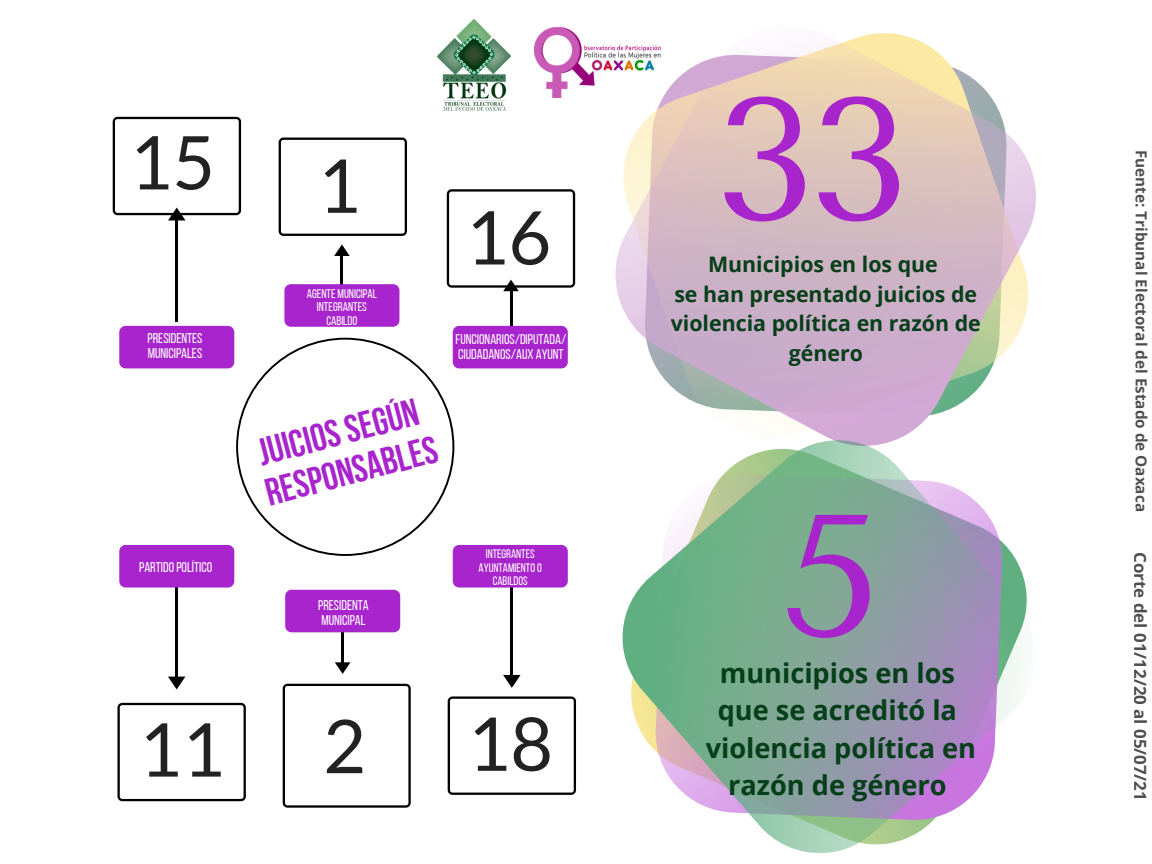
<style>
.page{position:relative;width:1152px;height:864px;background:#fff}
.page>*{position:absolute;margin:0;border:0;box-sizing:border-box;transform-origin:0 0}
.t1{font:173.1px "Tenor Sans";color:#a824cd}
.t2{font:74.1px "Lato";color:#222}
.t3{font:700 38.25px "Bebas Neue";color:#a824cd}
.t4{font:700 27.15px/37.5px "Open Sans";color:#053f19}
.t5{font:700 21.3px/29.8px "Open Sans";color:#053f19;text-align:center}
.t6{font:700 16.95px "Open Sans";color:#000}
.t7{font:700 15.3px "Open Sans";color:#000}
.t8{font:14.1px/15.3px "Bebas Neue";color:#fff}
.t9{font:12.6px/13.6px "Bebas Neue";color:#fff;text-align:center}
.t10{font:12.3px/13.4px "Bebas Neue";color:#fff;text-align:center}
</style>
<div class="page">
<img style="left:381px;top:18px;width:181px;height:120px">
<img style="left:535px;top:23px;width:80px;height:74px">
<svg style="left:615px;top:33px;width:421px;height:353px"></svg>
<svg style="left:622px;top:386px;width:405px;height:467px"></svg>
<svg style="left:236px;top:338px;width:218px;height:218px"></svg>
<svg style="left:279px;top:138px;width:128px;height:98px"></svg>
<hr style="left:341px;top:254px;width:2px;height:40px;background:#000">
<svg style="left:334px;top:244px;width:16px;height:12px"></svg>
<hr style="left:341px;top:625px;width:3px;height:40px;background:#000">
<svg style="left:335px;top:662px;width:15px;height:12px"></svg>
<div style="left:284px;top:284px;width:115px;height:43px;background:#a824cd;border-radius:6px"></div>
<hr style="left:510px;top:289px;width:2px;height:40px;background:#000">
<svg style="left:447px;top:189px;width:128px;height:102px"></svg>
<div style="left:453px;top:326px;width:115px;height:42px;background:#a824cd;border-radius:6px"></div>
<hr style="left:175px;top:575px;width:3px;height:104px;background:#000">
<svg style="left:168px;top:677px;width:17px;height:12px"></svg>
<hr style="left:511px;top:573px;width:2px;height:105px;background:#000">
<svg style="left:503px;top:675px;width:18px;height:13px"></svg>
<div style="left:119px;top:545px;width:115px;height:43px;background:#a824cd;border-radius:6px"></div>
<div style="left:285px;top:590px;width:115px;height:42px;background:#a824cd;border-radius:6px"></div>
<div style="left:453px;top:545px;width:115px;height:43px;background:#a824cd;border-radius:6px"></div>
<hr style="left:175px;top:218px;width:3px;height:104px;background:#000">
<div style="left:119px;top:326px;width:115px;height:42px;background:#a824cd;border-radius:6px"></div>
<svg style="left:113px;top:117px;width:128px;height:103px"></svg>
<svg style="left:283px;top:684px;width:128px;height:124px"></svg>
<svg style="left:117px;top:703px;width:129px;height:98px"></svg>
<svg style="left:448px;top:696px;width:128px;height:99px"></svg>
<p class="t2" style="left:129px;top:116px;width:87px">15</p>
<p class="t8" style="left:147px;top:332px;width:57px">PRESIDENTES<br>MUNICIPALES</p>
<p class="t2" style="left:317px;top:140px;width:45px">1</p>
<p class="t9" style="left:307px;top:288px;width:72px">AGENTE MUNICIPAL<br>INTEGRANTES<br>CABILDO</p>
<p class="t3" style="left:255px;top:438px;width:166px;rotate:-15deg">juiciossegún</p>
<p class="t3" style="left:262px;top:478px;width:178px;rotate:-15deg">responsables</p>
<p class="t2" style="left:465px;top:191px;width:87px">16</p>
<p class="t8" style="left:456px;top:333px;width:112px">FUNCIONARIOS/DIPUTADA/</p>
<p class="t8" style="left:458px;top:348px;width:107px">CIUDADANOS/AUX AYUNT</p>
<p class="t8" style="left:139px;top:560px;width:75px">PARTIDOPOLÍTICO</p>
<p class="t10" style="left:479px;top:549px;width:65px">INTEGRANTES<br>AYUNTAMIENTOO<br>CABILDOS</p>
<p class="t8" style="left:318px;top:599px;width:52px">PRESIDENTA<br>MUNICIPAL</p>
<p class="t2" style="left:139px;top:703px;width:87px">11</p>
<p class="t2" style="left:323px;top:700px;width:45px">2</p>
<p class="t2" style="left:467px;top:698px;width:87px">18</p>
<p class="t1" style="left:716px;top:60px;width:195px">33</p>
<p class="t5" style="left:708px;top:249px;width:231px">Municipios en los que</p>
<p class="t5" style="left:671px;top:278px;width:312px">se han presentado juicios de violencia política en razón de género</p>
<p class="t1" style="left:782px;top:477px;width:99px">5</p>
<p class="t4" style="left:718px;top:653px;width:241px">municipios en los que se acreditó la</p>
<p class="t4" style="left:706px;top:729px;width:272px;text-align:center">violencia política en razón de género</p>
<p class="t7" style="left:1152px;top:150px;width:363px;rotate:90deg">Fuente: Tribunal Electoral del Estado de Oaxaca</p>
<p class="t6" style="left:1152px;top:552px;width:250px;rotate:90deg">Corte del 01/12/20 al 05/07/21</p>
</div>
